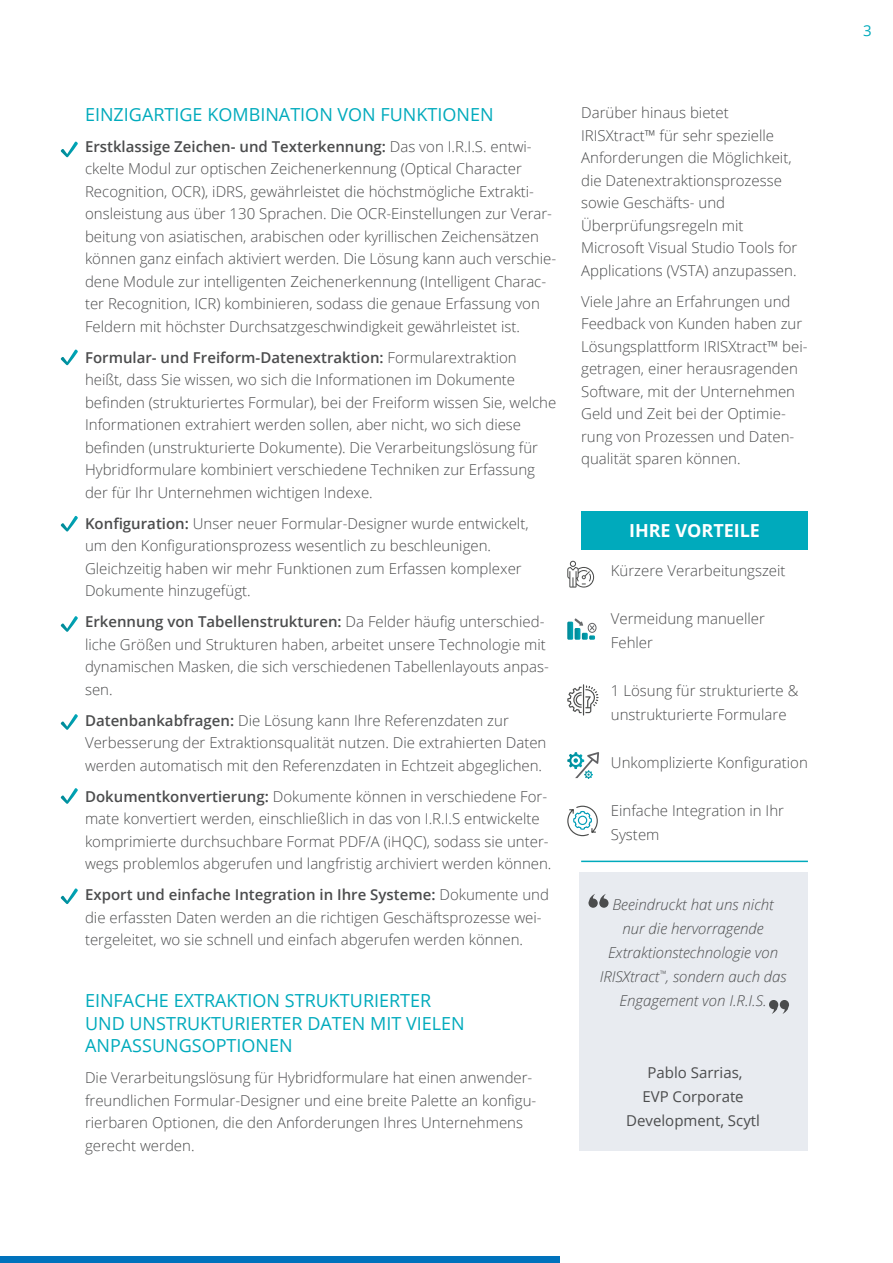
<style>
.page{position:relative;width:893px;height:1263px;background:#fff}
.page>*{position:absolute;margin:0;border:0;box-sizing:border-box;transform-origin:0 0}
.t1{font:18px/22.5px "Open Sans";color:#00aabc}
.t2{font:700 18px "Open Sans";color:#fff}
.t3{font:300 15px/22.5px "Open Sans";color:#4b4c4d}
.t4{font:italic 300 15px/24px "Open Sans";color:#4b4c4d;text-align:center}
.t5{font:15px/24px "Open Sans";color:#4b4c4d;text-align:center}
.t6{font:15px "Open Sans";color:#00aabc}
.s1{font-weight:600}
</style>
<div class="page">
<div style="left:581px;top:511px;width:227px;height:39px;background:#00aabc"></div>
<hr style="left:581px;top:861px;width:227px;height:1px;background:#00aabc">
<div style="left:579px;top:872px;width:229px;height:278px;background:#e8ebf0"></div>
<svg style="left:769px;top:1000px;width:20px;height:14px"></svg>
<svg style="left:588px;top:894px;width:20px;height:14px"></svg>
<svg style="left:61px;top:142px;width:17px;height:15px"></svg>
<svg style="left:61px;top:350px;width:17px;height:15px"></svg>
<svg style="left:61px;top:516px;width:17px;height:15px"></svg>
<svg style="left:61px;top:616px;width:17px;height:16px"></svg>
<svg style="left:61px;top:714px;width:17px;height:16px"></svg>
<svg style="left:61px;top:788px;width:17px;height:16px"></svg>
<svg style="left:61px;top:888px;width:17px;height:16px"></svg>
<svg style="left:567px;top:752px;width:32px;height:27px"></svg>
<svg style="left:567px;top:618px;width:28px;height:22px"></svg>
<div style="left:588px;top:623px;width:8px;height:10px;border:1px solid #616164;border-radius:50%"></div>
<svg style="left:567px;top:684px;width:32px;height:31px"></svg>
<svg style="left:567px;top:561px;width:27px;height:27px"></svg>
<svg style="left:567px;top:805px;width:31px;height:32px"></svg>
<div style="left:0;top:1256px;width:560px;height:7px;background:#0072bc"></div>
<p class="t1" style="left:85px;top:102px;width:410px">EINZIGARTIGE KOMBINATION VON FUNKTIONEN</p>
<p class="t3" style="left:85px;top:135px;width:473px"><span class="s1">Erstklassige Zeichen- und Texterkennung:</span> Das von I.R.I.S. entwi&shy;ckelte Modul zur optischen Zeichenerkennung (Optical Character Recognition, OCR), iDRS, gewährleistet die höchstmögliche Extrakti&shy;onsleistung aus über 130 Sprachen. Die OCR-Einstellungen zur Verar&shy;beitung von asiatischen, arabischen oder kyrillischen Zeichensätzen können ganz einfach aktiviert werden. Die Lösung kann auch verschie&shy;dene Module zur intelligenten Zeichenerkennung (Intelligent Charac&shy;ter Recognition, ICR) kombinieren, sodass die genaue Erfassung von Feldern mit höchster Durchsatzgeschwindigkeit gewährleistet ist.</p>
<p class="t3" style="left:85px;top:346px;width:473px"><span class="s1">Formular- und Freiform-Datenextraktion:</span> Formularextraktion heißt, dass Sie wissen, wo sich die Informationen im Dokumente befinden (strukturiertes Formular), bei der Freiform wissen Sie, welche Informationen extrahiert werden sollen, aber nicht, wo sich diese befinden (unstrukturierte Dokumente). Die Verarbeitungslösung für Hybridformulare kombiniert verschiedene Techniken zur Erfassung der für Ihr Unternehmen wichtigen Indexe.</p>
<p class="t3" style="left:85px;top:512px;width:445px"><span class="s1">Konfiguration:</span> Unser neuer Formular-Designer wurde entwickelt, um den Konfigurationsprozess wesentlich zu beschleunigen.<br>Gleichzeitig haben wir mehr Funktionen zum Erfassen komplexer Dokumente hinzugefügt.</p>
<p class="t3" style="left:85px;top:610px;width:465px"><span class="s1">Erkennung von Tabellenstrukturen:</span> Da Felder häufig unterschied&shy;liche Größen und Strukturen haben, arbeitet unsere Technologie mit dynamischen Masken, die sich verschiedenen Tabellenlayouts anpas&shy;sen.</p>
<p class="t3" style="left:85px;top:709px;width:463px"><span class="s1">Datenbankabfragen:</span> Die Lösung kann Ihre Referenzdaten zur<br>Verbesserung der Extraktionsqualität nutzen. Die extrahierten Daten werden automatisch mit den Referenzdaten in Echtzeit abgeglichen.</p>
<p class="t3" style="left:85px;top:785px;width:468px"><span class="s1">Dokumentkonvertierung:</span> Dokumente können in verschiedene For&shy;mate konvertiert werden, einschließlich in das von I.R.I.S entwickelte komprimierte durchsuchbare Format PDF/A (iHQC), sodass sie unter&shy;wegs problemlos abgerufen und langfristig archiviert werden können.</p>
<p class="t3" style="left:85px;top:883px;width:465px"><span class="s1">Export und einfache Integration in Ihre Systeme:</span> Dokumente und die erfassten Daten werden an die richtigen Geschäftsprozesse wei&shy;tergeleitet, wo sie schnell und einfach abgerufen werden können.</p>
<p class="t1" style="left:85px;top:989px;width:381px">EINFACHE EXTRAKTION STRUKTURIERTER<br>UND UNSTRUKTURIERTER DATEN MIT VIELEN<br>ANPASSUNGSOPTIONEN</p>
<p class="t3" style="left:85px;top:1066px;width:453px">Die Verarbeitungslösung für Hybridformulare hat einen anwender&shy;freundlichen Formular-Designer und eine breite Palette an konfigu&shy;rierbaren Optionen, die den Anforderungen Ihres Unternehmens gerecht werden.</p>
<p class="t3" style="left:581px;top:101px;width:218px">Darüber hinaus bietet<br>IRISXtract™ für sehr spezielle<br>Anforderungen die Möglichkeit, die Datenextraktionsprozesse sowie Geschäfts- und<br>Überprüfungsregeln mit<br>Microsoft Visual Studio Tools for<br>Applications (VSTA) anzupassen.</p>
<p class="t3" style="left:581px;top:290px;width:228px">Viele Jahre an Erfahrungen und<br>Feedback von Kunden haben zur<br>Lösungsplattform IRISXtract™ bei&shy;getragen, einer herausragenden<br>Software, mit der Unternehmen<br>Geld und Zeit bei der Optimie&shy;rung von Prozessen und Daten&shy;qualität sparen können.</p>
<p class="t2" style="left:629px;top:518px;width:132px">IHRE VORTEILE</p>
<p class="t3" style="left:611px;top:559px;width:176px">Kürzere Verarbeitungszeit</p>
<p class="t3" style="left:611px;top:606px;width:155px;line-height:24px">Vermeidung manueller<br>Fehler</p>
<p class="t3" style="left:611px;top:678px;width:189px;line-height:24px">1 Lösung für strukturierte &amp; unstrukturierte Formulare</p>
<p class="t3" style="left:611px;top:751px;width:198px">Unkomplizierte Konfiguration</p>
<p class="t3" style="left:611px;top:798px;width:175px;line-height:24px">Einfache Integration in Ihr<br>System</p>
<p class="t4" style="left:600px;top:892px;width:188px">Beeindruckt hat uns nicht nur die hervorragende<br>Extraktionstechnologie von<br>IRISXtract<sup>™</sup>, sondern auch das<br>Engagement von I.R.I.S.</p>
<p class="t5" style="left:626px;top:1060px;width:135px">Pablo Sarrias,<br>EVP Corporate<br>Development, Scytl</p>
<p class="t6" style="left:863px;top:20px;width:10px">3</p>
</div>
